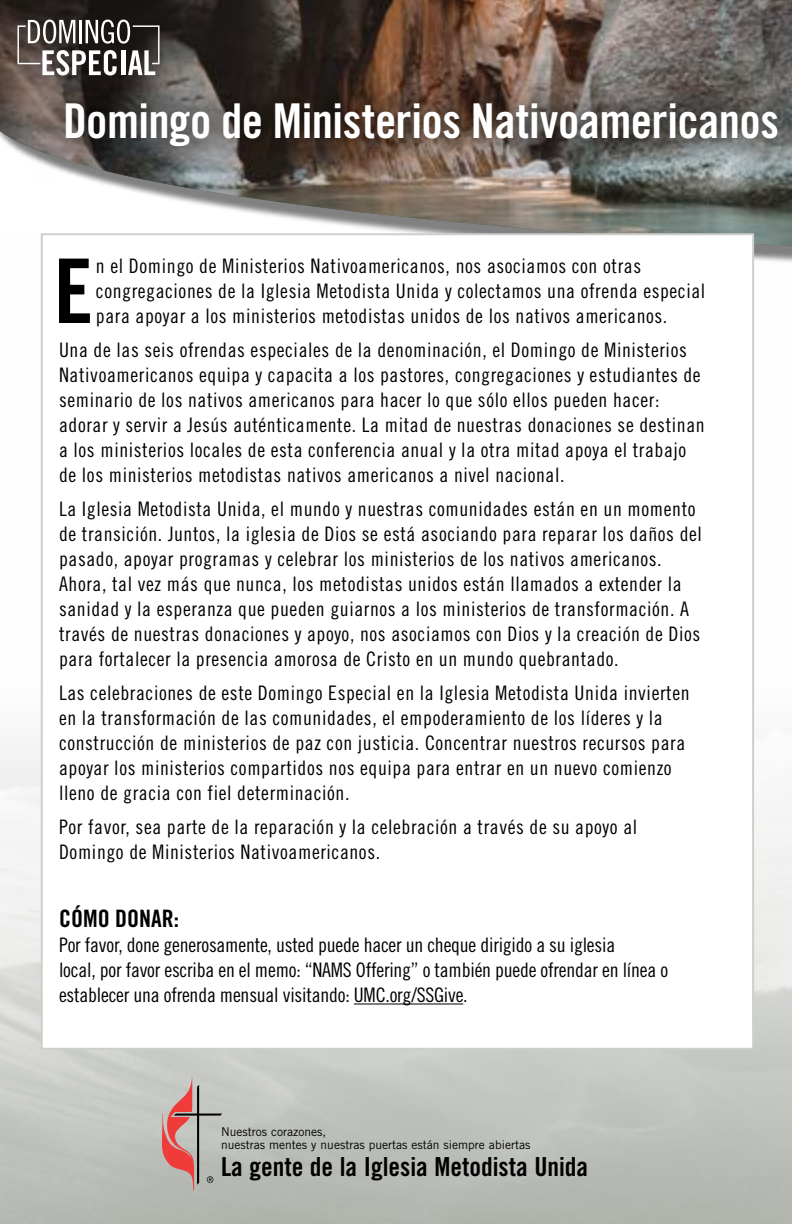
<style>
.page{position:relative;width:792px;height:1224px;background:#fff}
.page>*{position:absolute;margin:0;border:0;box-sizing:border-box;transform-origin:0 0}
.t1{font:89.2px "Trade Gothic LT Std Bd Cn 20";color:#000}
.t2{font:48px "Trade Gothic LT Std Bd Cn 20";letter-spacing:-.01em;color:#fff}
.t3{font:26.2px "Trade Gothic Bold Cond Twenty";color:#000}
.t4{font:24px "Trade Gothic LT Std Bd Cn 20";color:#000}
.t5{font:20px/25px "Trade Gothic LT Std Cn 18";letter-spacing:.03em;color:#000}
.t6{font:20px/25px "Trade Gothic LT Std Cn 18";letter-spacing:-.01em;color:#000}
.t7{font:12px/13px "Trade Gothic LT Std";color:#000}
</style>
<div class="page">
<img style="left:0;top:0;width:792px;height:246px">
<svg style="left:31px;top:70px;width:761px;height:110px;background:#5d544f"></svg>
<div style="left:41px;top:233px;width:713px;height:817px;background:#fff;border:2px solid #cdcfca"></div>
<hr style="left:354px;top:1003px;width:109px;height:1px;background:#000">
<svg style="left:162px;top:1077px;width:60px;height:114px;background:#bf9f9a"></svg>
<svg style="left:17px;top:20px;width:143px;height:55px"></svg>
<h2 class="t2" style="left:63px;top:92px;width:718px">Domingo de Ministerios Nativoamericanos</h2>
<h1 class="t1" style="left:54px;top:237px;width:41px">E</h1>
<p class="t5" style="left:96px;top:253px;width:611px">n el Domingo de Ministerios Nativoamericanos, nos asociamos con otras congregaciones de la Iglesia Metodista Unida y colectamos una ofrenda especial para apoyar a los ministerios metodistas unidos de los nativos americanos.</p>
<p class="t5" style="left:59px;top:337px;width:647px">Una de las seis ofrendas especiales de la denominación, el Domingo de Ministerios Nativoamericanos equipa y capacita a los pastores, congregaciones y estudiantes de seminario de los nativos americanos para hacer lo que sólo ellos pueden hacer: adorar y servir a Jesús auténticamente. La mitad de nuestras donaciones se destinan a los ministerios locales de esta conferencia anual y la otra mitad apoya el trabajo de los ministerios metodistas nativos americanos a nivel nacional.</p>
<p class="t5" style="left:59px;top:496px;width:644px">La Iglesia Metodista Unida, el mundo y nuestras comunidades están en un momento de transición. Juntos, la iglesia de Dios se está asociando para reparar los daños del pasado, apoyar programas y celebrar los ministerios de los nativos americanos.<br>Ahora, tal vez más que nunca, los metodistas unidos están llamados a extender la sanidad y la esperanza que pueden guiarnos a los ministerios de transformación. A través de nuestras donaciones y apoyo, nos asociamos con Dios y la creación de Dios para fortalecer la presencia amorosa de Cristo en un mundo quebrantado.</p>
<p class="t5" style="left:59px;top:680px;width:632px">Las celebraciones de este Domingo Especial en la Iglesia Metodista Unida invierten en la transformación de las comunidades, el empoderamiento de los líderes y la construcción de ministerios de paz con justicia. Concentrar nuestros recursos para apoyar los ministerios compartidos nos equipa para entrar en un nuevo comienzo lleno de gracia con fiel determinación.</p>
<p class="t5" style="left:59px;top:814px;width:580px">Por favor, sea parte de la reparación y la celebración a través de su apoyo al<br>Domingo de Ministerios Nativoamericanos.</p>
<p class="t4" style="left:59px;top:904px;width:121px">CÓMO DONAR:</p>
<p class="t6" style="left:59px;top:932px;width:611px">Por favor, done generosamente, usted puede hacer un cheque dirigido a su iglesia<br>local, por favor escriba en el memo: “NAMS Offering” o también puede ofrendar en línea o establecer una ofrenda mensual visitando: UMC.org/SSGive.</p>
<p class="t7" style="left:221px;top:1125px;width:311px">Nuestros corazones,<br>nuestras mentes y nuestras puertas están siempre abiertas</p>
<h3 class="t3" style="left:221px;top:1150px;width:369px">La gente de la Iglesia Metodista Unida</h3>
</div>
